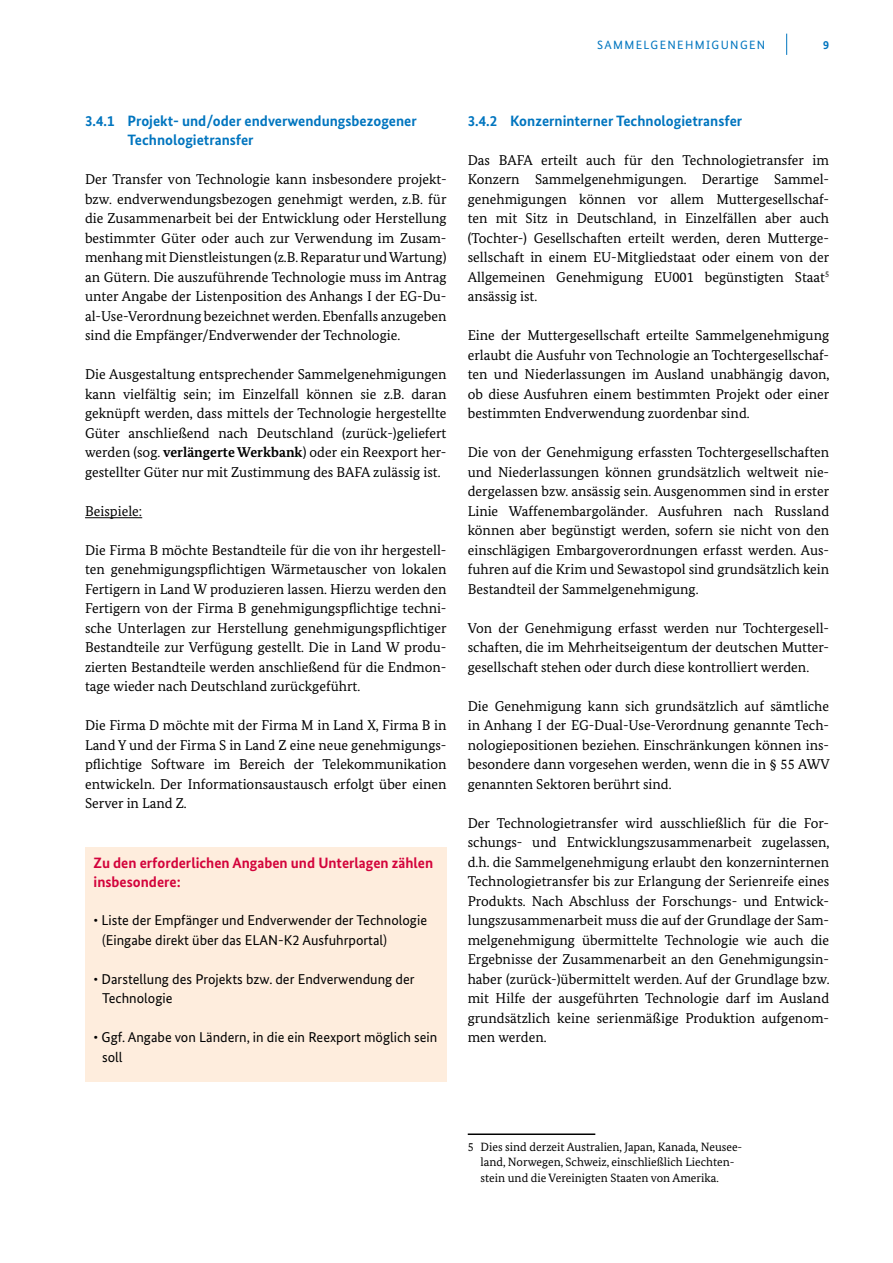
<style>
.page{position:relative;width:893px;height:1263px;background:#fff}
.page>*{position:absolute;margin:0;border:0;box-sizing:border-box;transform-origin:0 0}
.t1{font:700 15px/19.5px "Bundes Sans";color:#0075bf}
.t2{font:700 15px/19.5px "Bundes Sans";color:#d3033b}
.t3{font:14.25px/19.5px "Bundes Serif";color:#000;text-align:justify}
.t4{font:14.25px/19.5px "Bundes Sans";color:#000}
.t5{font:12px/15.8px "Bundes Serif";color:#000}
.t6{font:12px "Bundes Sans";letter-spacing:.11em;color:#0075bf}
.t7{font:700 12px "Bundes Sans";color:#0075bf}
.s1{font-weight:700}
</style>
<div class="page">
<div style="left:85px;top:847px;width:361px;height:234px;background:#feeddd"></div>
<hr style="left:85px;top:517px;width:57px;height:1px;background:#000">
<hr style="left:468px;top:1133px;width:127px;height:2px;background:#000">
<svg style="left:786px;top:34px;width:1px;height:21px"></svg>
<p class="t6" style="left:597px;top:37px;width:18px">Samme</p>
<p class="t6" style="left:644px;top:37px;width:43px">lgenehmigu</p>
<p class="t6" style="left:730px;top:37px;width:37px">ngen</p>
<p class="t7" style="left:823px;top:37px;width:7px">9</p>
<p class="t1" style="left:128px;top:111px;width:291px;text-indent:-43px">3.4.1 Projekt- und/oder endverwendungsbezogener<br>Technologietransfer</p>
<p class="t3" style="left:85px;top:170px;width:363px">Der Transfer von Technologie kann insbesondere projekt&shy;bzw. endverwendungsbezogen genehmigt werden, z.B. für die Zusammenarbeit bei der Entwicklung oder Herstellung bestimmter Güter oder auch zur Verwendung im Zusam&shy;menhang mit Dienstleistungen (z.B. Reparatur und Wartung) an Gütern. Die auszuführende Technologie muss im Antrag unter Angabe der Listenposition des Anhangs I der EG-Du&shy;al-Use-Verordnung bezeichnet werden. Ebenfalls anzugeben sind die Empfänger/Endverwender der Technologie.</p>
<p class="t3" style="left:85px;top:364px;width:363px">Die Ausgestaltung entsprechender Sammelgenehmigungen kann vielfältig sein; im Einzelfall können sie z.B. daran geknüpft werden, dass mittels der Technologie hergestellte Güter anschließend nach Deutschland (zurück-)geliefert werden (sog. <span class="s1">verlängerte Werkbank</span>) oder ein Reexport her&shy;gestellter Güter nur mit Zustimmung des BAFA zulässig ist.</p>
<p class="t3" style="left:85px;top:501px;width:59px">Beispiele:</p>
<p class="t3" style="left:85px;top:540px;width:363px">Die Firma B möchte Bestandteile für die von ihr hergestell&shy;ten genehmigungspflichtigen Wärmetauscher von lokalen Fertigern in Land W produzieren lassen. Hierzu werden den Fertigern von der Firma B genehmigungspflichtige techni&shy;sche Unterlagen zur Herstellung genehmigungspflichtiger Bestandteile zur Verfügung gestellt. Die in Land W produ&shy;zierten Bestandteile werden anschließend für die Endmon&shy;tage wieder nach Deutschland zurückgeführt.</p>
<p class="t3" style="left:85px;top:715px;width:363px">Die Firma D möchte mit der Firma M in Land X, Firma B in Land Y und der Firma S in Land Z eine neue genehmigungs&shy;pflichtige Software im Bereich der Telekommunikation entwickeln. Der Informationsaustausch erfolgt über einen Server in Land Z.</p>
<p class="t2" style="left:94px;top:852px;width:341px">Zu den erforderlichen Angaben und Unterlagen zählen insbesondere:</p>
<p class="t4" style="left:102px;top:911px;width:326px;text-indent:-9px">• Liste der Empfänger und Endverwender der Technologie (Eingabe direkt über das ELAN -K2 Ausfuhrportal)</p>
<p class="t4" style="left:102px;top:969px;width:314px;text-indent:-9px">• Darstellung des Projekts bzw. der Endverwendung der<br>Technologie</p>
<p class="t4" style="left:102px;top:1028px;width:337px;text-indent:-9px">• Ggf. Angabe von Ländern, in die ein Reexport möglich sein soll</p>
<p class="t1" style="left:468px;top:111px;width:276px">3.4.2 Konzerninterner Technologietransfer</p>
<p class="t3" style="left:468px;top:150px;width:363px">Das BAFA erteilt auch für den Technologietransfer im Konzern Sammelgenehmigungen. Derartige Sammel&shy;genehmigungen können vor allem Muttergesellschaf&shy;ten mit Sitz in Deutschland, in Einzelfällen aber auch (Tochter-) Gesellschaften erteilt werden, deren Mutterge&shy;sellschaft in einem EU-Mitgliedstaat oder einem von der Allgemeinen Genehmigung EU001 begünstigten Staat<sup>5 </sup>ansässig ist.</p>
<p class="t3" style="left:468px;top:326px;width:363px">Eine der Muttergesellschaft erteilte Sammelgenehmigung erlaubt die Ausfuhr von Technologie an Tochtergesellschaf&shy;ten und Niederlassungen im Ausland unabhängig davon, ob diese Ausfuhren einem bestimmten Projekt oder einer bestimmten Endverwendung zuordenbar sind.</p>
<p class="t3" style="left:468px;top:442px;width:363px">Die von der Genehmigung erfassten Tochtergesellschaften und Niederlassungen können grundsätzlich weltweit nie&shy;dergelassen bzw. ansässig sein. Ausgenommen sind in erster Linie Waffenembargoländer. Ausfuhren nach Russland können aber begünstigt werden, sofern sie nicht von den einschlägigen Embargoverordnungen erfasst werden. Aus&shy;fuhren auf die Krim und Sewastopol sind grundsätzlich kein Bestandteil der Sammelgenehmigung.</p>
<p class="t3" style="left:468px;top:618px;width:363px">Von der Genehmigung erfasst werden nur Tochtergesell&shy;schaften, die im Mehrheitseigentum der deutschen Mutter&shy;gesellschaft stehen oder durch diese kontrolliert werden.</p>
<p class="t3" style="left:468px;top:696px;width:363px">Die Genehmigung kann sich grundsätzlich auf sämtliche in Anhang I der EG-Dual-Use-Verordnung genannte Tech&shy;nologiepositionen beziehen. Einschränkungen können ins&shy;besondere dann vorgesehen werden, wenn die in § 55 AWV genannten Sektoren berührt sind.</p>
<p class="t3" style="left:468px;top:813px;width:363px">Der Technologietransfer wird ausschließlich für die For&shy;schungs- und Entwicklungszusammenarbeit zugelassen, d.h. die Sammelgenehmigung erlaubt den konzerninternen Technologietransfer bis zur Erlangung der Serienreife eines Produkts. Nach Abschluss der Forschungs- und Entwick&shy;lungszusammenarbeit muss die auf der Grundlage der Sam&shy;melgenehmigung übermittelte Technologie wie auch die Ergebnisse der Zusammenarbeit an den Genehmigungsin&shy;haber (zurück-)übermittelt werden. Auf der Grundlage bzw. mit Hilfe der ausgeführten Technologie darf im Ausland grundsätzlich keine serienmäßige Produktion aufgenom&shy;men werden.</p>
<p class="t5" style="left:480px;top:1138px;width:263px;text-indent:-13px">5 Dies sind derzeit Australien, Japan, Kanada, Neusee&shy;land, Norwegen, Schweiz, einschließlich Liechten&shy;stein und die Vereinigten Staaten von Amerika.</p>
</div>
